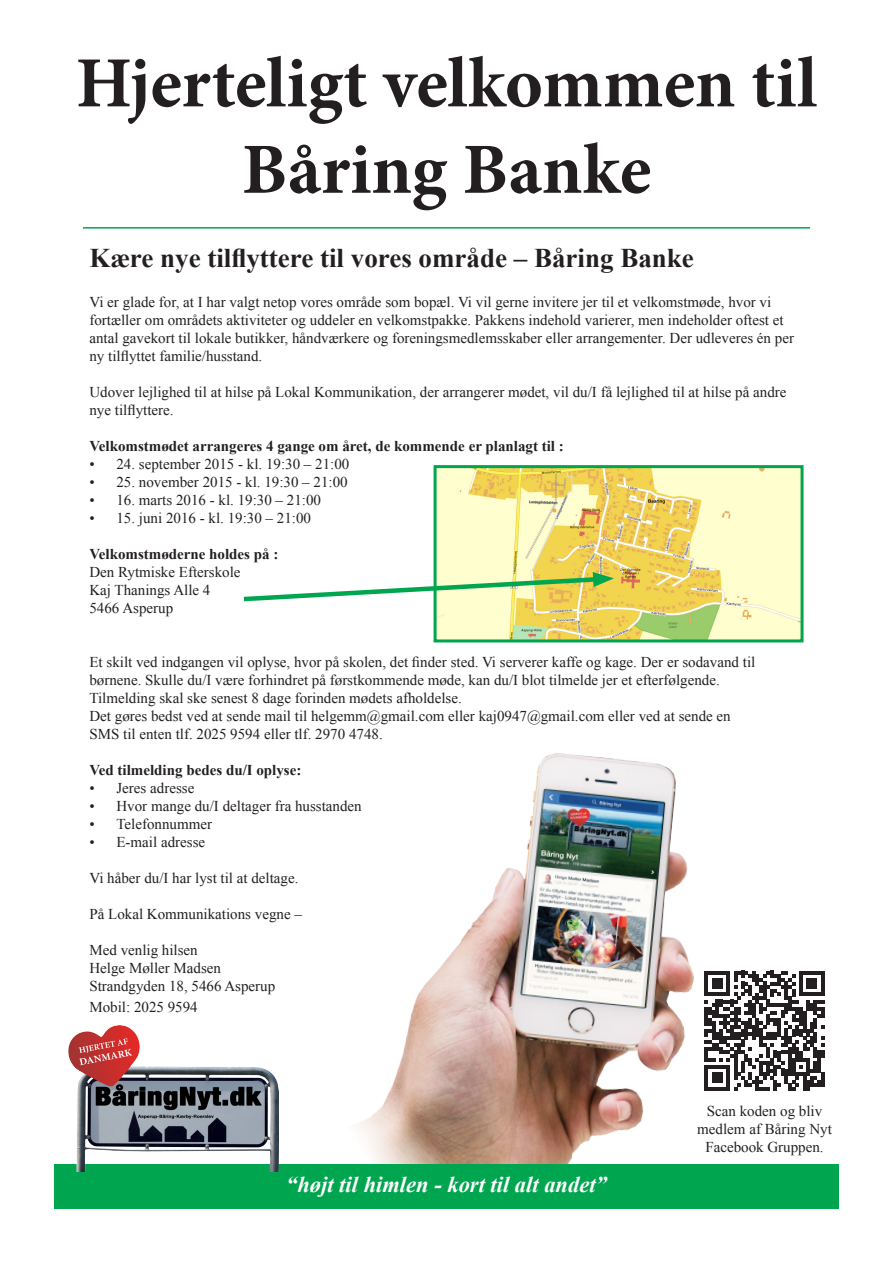
<style>
.page{position:relative;width:893px;height:1263px;background:#fff}
.page>*{position:absolute;margin:0;border:0;box-sizing:border-box;transform-origin:0 0}
.t1{font:700 72px/86.4px "Minion Pro";color:#231f20;text-align:center}
.t2{font:700 27px "Times New Roman";color:#231f20}
.t3{font:italic 700 22.5px "Times New Roman";color:#fff}
.t4{font:15px/18px "Times New Roman";color:#231f20}
.t5{font:700 15px "Times New Roman";color:#231f20}
</style>
<div class="page">
<svg style="left:713px;top:971px;width:111px;height:119px"></svg>
<img style="left:278px;top:753px;width:435px;height:411px">
<div style="left:54px;top:1164px;width:785px;height:45px;background:#00a54f"></div>
<img style="left:438px;top:469px;width:361px;height:169px">
<div style="left:434px;top:465px;width:369px;height:177px;border:3px solid #00a54f"></div>
<svg style="left:243px;top:572px;width:371px;height:32px"></svg>
<img style="left:68px;top:1025px;width:210px;height:147px">
<hr style="left:83px;top:227px;width:727px;height:2px;background:#00a54f">
<p class="t1" style="left:76px;top:43px;width:743px">Hjerteligt velkommen til<br>Båring Banke</p>
<p class="t2" style="left:89px;top:239px;width:606px">Kære nye tilflyttere til vores område – Båring Banke</p>
<p class="t4" style="left:89px;top:292px;width:706px">Vi er glade for, at I har valgt netop vores område som bopæl. Vi vil gerne invitere jer til et velkomstmøde, hvor vi fortæller om områdets aktiviteter og uddeler en velkomstpakke. Pakkens indehold varierer, men indeholder oftest et antal gavekort til lokale butikker, håndværkere og foreningsmedlemsskaber eller arrangementer. Der udleveres én per ny tilflyttet familie/husstand.</p>
<p class="t4" style="left:89px;top:382px;width:698px">Udover lejlighed til at hilse på Lokal Kommunikation, der arrangerer mødet, vil du/I få lejlighed til at hilse på andre nye tilflyttere.</p>
<p class="t5" style="left:89px;top:435px;width:476px">Velkomstmødet arrangeres 4 gange om året, de kommende er planlagt til :</p>
<p class="t4" style="left:89px;top:454px;width:261px">• 24. september 2015 - kl. 19:30 – 21:00</p>
<p class="t4" style="left:89px;top:472px;width:260px">• 25. november 2015 - kl. 19:30 – 21:00</p>
<p class="t4" style="left:89px;top:490px;width:233px">• 16. marts 2016 - kl. 19:30 – 21:00</p>
<p class="t4" style="left:89px;top:508px;width:223px">• 15. juni 2016 - kl. 19:30 – 21:00</p>
<p class="t5" style="left:89px;top:543px;width:191px">Velkomstmøderne holdes på :</p>
<p class="t4" style="left:89px;top:562px;width:153px">Den Rytmiske Efterskole</p>
<p class="t4" style="left:89px;top:580px;width:122px">Kaj Thanings Alle 4</p>
<p class="t4" style="left:89px;top:598px;width:85px">5466 Asperup</p>
<p class="t4" style="left:89px;top:652px;width:667px">Et skilt ved indgangen vil oplyse, hvor på skolen, det finder sted. Vi serverer kaffe og kage. Der er sodavand til børnene. Skulle du/I være forhindret på førstkommende møde, kan du/I blot tilmelde jer et efterfølgende.</p>
<p class="t4" style="left:89px;top:688px;width:374px">Tilmelding skal ske senest 8 dage forinden mødets afholdelse.</p>
<p class="t4" style="left:89px;top:706px;width:643px">Det gøres bedst ved at sende mail til helgemm@gmail.com eller kaj0947@gmail.com eller ved at sende en</p>
<p class="t4" style="left:89px;top:724px;width:295px">SMS til enten tlf. 2025 9594 eller tlf. 2970 4748.</p>
<p class="t5" style="left:89px;top:759px;width:213px">Ved tilmelding bedes du/I oplyse:</p>
<p class="t4" style="left:89px;top:778px;width:106px">• Jeres adresse</p>
<p class="t4" style="left:89px;top:796px;width:274px">• Hvor mange du/I deltager fra husstanden</p>
<p class="t4" style="left:89px;top:814px;width:124px">• Telefonnummer</p>
<p class="t4" style="left:89px;top:832px;width:117px">• E-mail adresse</p>
<p class="t4" style="left:89px;top:868px;width:211px">Vi håber du/I har lyst til at deltage.</p>
<p class="t4" style="left:89px;top:904px;width:214px">På Lokal Kommunikations vegne –</p>
<p class="t4" style="left:89px;top:940px;width:110px">Med venlig hilsen</p>
<p class="t4" style="left:89px;top:958px;width:133px">Helge Møller Madsen</p>
<p class="t4" style="left:89px;top:976px;width:187px">Strandgyden 18, 5466 Asperup</p>
<p class="t4" style="left:89px;top:998px;width:110px">Mobil: 2025 9594</p>
<p class="t3" style="left:286px;top:1169px;width:322px">“højt til himlen - kort til alt andet”</p>
<p class="t4" style="left:697px;top:1101px;width:136px;text-align:center">Scan koden og bliv medlem af Båring Nyt<br>Facebook Gruppen.</p>
</div>
